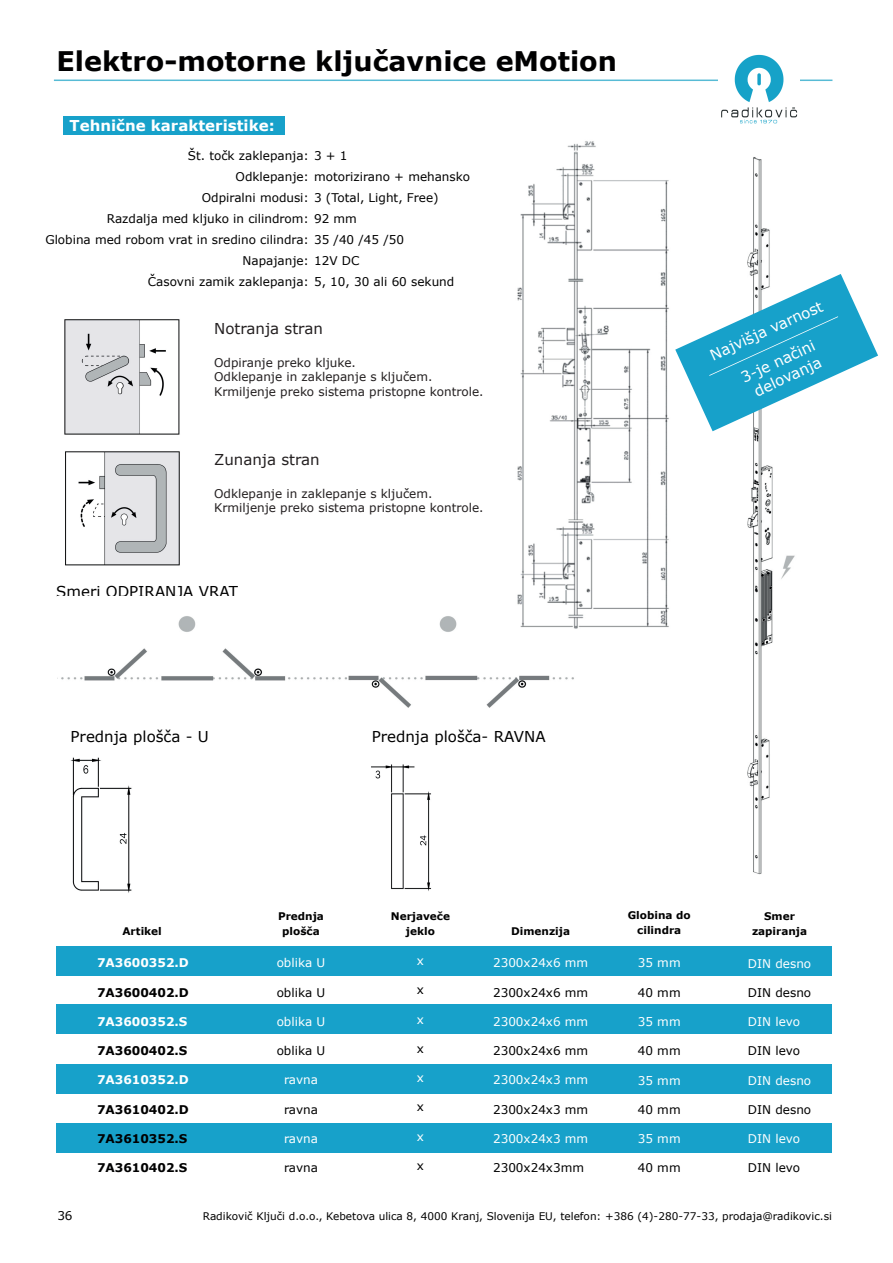
<style>
.page{position:relative;width:893px;height:1263px;background:#fff}
.page>*{position:absolute;margin:0;border:0;box-sizing:border-box;transform-origin:0 0}
.t1{font:700 27px "Verdana";color:#000001}
.t2{font:15px "Verdana";color:#000001}
.t3{font:15px/18px "Verdana";color:#fff;text-align:center}
.t4{font:15px "Verdana";color:#231f20}
.t5{font:700 15px "Verdana";color:#fff}
.t6{font:12px "Verdana";color:#000001}
.t7{font:12px/14.4px "Verdana";color:#231f20}
.t8{font:12px "Verdana";color:#fff}
.t9{font:700 12px "Verdana";color:#000001}
.t10{font:700 12px "Verdana";color:#fff}
.t11{font:10.5px "Verdana";color:#000001}
.t12{font:700 10.5px/15px "Verdana";color:#000001;text-align:center}
</style>
<div class="page">
<img style="left:371px;top:764px;width:61px;height:127px">
<img style="left:70px;top:757px;width:62px;height:136px">
<img style="left:64px;top:319px;width:116px;height:116px">
<img style="left:65px;top:451px;width:115px;height:115px">
<img style="left:61px;top:616px;width:513px;height:92px">
<div style="left:57px;top:1005px;width:775px;height:29px;background:#17a1ca"></div>
<div style="left:57px;top:1064px;width:775px;height:29px;background:#17a1ca"></div>
<div style="left:57px;top:1123px;width:775px;height:29px;background:#17a1ca"></div>
<div style="left:57px;top:947px;width:775px;height:29px;background:#17a1ca"></div>
<img style="left:747px;top:157px;width:48px;height:718px">
<img style="left:491px;top:141px;width:178px;height:507px">
<div style="left:65px;top:116px;width:220px;height:18px;background:#17a1ca"></div>
<svg style="left:675px;top:274px;width:203px;height:157px"></svg>
<div style="left:97px;top:808px;width:12px;height:63px;background:#fff"></div>
<div style="left:405px;top:811px;width:12px;height:57px;background:#fff"></div>
<hr style="left:54px;top:80px;width:778px;height:1px;background:#57bbd5">
<img style="left:721px;top:54px;width:77px;height:70px">
<img style="left:718px;top:80px;width:81px;height:1px">
<h1 class="t1" style="left:57px;top:42px;width:562px">Elektro-motorne ključavnice eMotion</h1>
<p class="t5" style="left:70px;top:115px;width:207px">Tehnične karakteristike:</p>
<p class="t6" style="left:188px;top:148px;width:161px">Št. točk zaklepanja: 3 + 1</p>
<p class="t6" style="left:236px;top:169px;width:236px">Odklepanje: motorizirano + mehansko</p>
<p class="t6" style="left:202px;top:190px;width:238px">Odpiralni modusi: 3 (Total, Light, Free)</p>
<p class="t6" style="left:107px;top:211px;width:251px">Razdalja med kljuko in cilindrom: 92 mm</p>
<p class="t6" style="left:45px;top:232px;width:360px">Globina med robom vrat in sredino cilindra: 35 /40 /45 /50</p>
<p class="t6" style="left:243px;top:253px;width:118px">Napajanje: 12V DC</p>
<p class="t6" style="left:148px;top:274px;width:308px">Časovni zamik zaklepanja: 5, 10, 30 ali 60 sekund</p>
<p class="t4" style="left:214px;top:319px;width:110px">Notranja stran</p>
<p class="t7" style="left:214px;top:355px;width:271px">Odpiranje preko kljuke.<br>Odklepanje in zaklepanje s ključem.<br>Krmiljenje preko sistema pristopne kontrole.</p>
<p class="t4" style="left:214px;top:449px;width:107px">Zunanja stran</p>
<p class="t7" style="left:214px;top:486px;width:271px">Odklepanje in zaklepanje s ključem.<br>Krmiljenje preko sistema pristopne kontrole.</p>
<p class="t2" style="left:56px;top:581px;width:183px">Smeri ODPIRANJA VRAT</p>
<p class="t2" style="left:71px;top:726px;width:140px">Prednja plošča - U</p>
<p class="t2" style="left:372px;top:726px;width:175px">Prednja plošča- RAVNA</p>
<p class="t3" style="left:707px;top:347px;width:123px;rotate:-24deg">Najvišja varnost</p>
<p class="t3" style="left:738px;top:370px;width:81px;rotate:-25deg">3-je načini delovanja</p>
<p class="t12" style="left:123px;top:923px;width:41px">Artikel</p>
<p class="t10" style="left:97px;top:954px;width:93px">7A3600352.D</p>
<p class="t9" style="left:97px;top:984px;width:93px">7A3600402.D</p>
<p class="t10" style="left:97px;top:1013px;width:92px">7A3600352.S</p>
<p class="t9" style="left:97px;top:1042px;width:92px">7A3600402.S</p>
<p class="t10" style="left:97px;top:1071px;width:93px">7A3610352.D</p>
<p class="t9" style="left:97px;top:1101px;width:93px">7A3610402.D</p>
<p class="t9" style="left:97px;top:1130px;width:92px">7A3610352.S</p>
<p class="t9" style="left:97px;top:1159px;width:92px">7A3610402.S</p>
<p class="t12" style="left:278px;top:908px;width:47px">Prednja plošča</p>
<p class="t12" style="left:391px;top:908px;width:61px">Nerjaveče jeklo</p>
<p class="t8" style="left:277px;top:955px;width:50px">oblika U</p>
<p class="t6" style="left:277px;top:984px;width:50px">oblika U</p>
<p class="t8" style="left:277px;top:1013px;width:50px">oblika U</p>
<p class="t6" style="left:277px;top:1042px;width:50px">oblika U</p>
<p class="t8" style="left:284px;top:1072px;width:35px">ravna</p>
<p class="t6" style="left:284px;top:1101px;width:35px">ravna</p>
<p class="t8" style="left:284px;top:1130px;width:35px">ravna</p>
<p class="t6" style="left:284px;top:1159px;width:35px">ravna</p>
<p class="t8" style="left:417px;top:952px;width:9px">x</p>
<p class="t6" style="left:417px;top:982px;width:9px">x</p>
<p class="t8" style="left:417px;top:1011px;width:9px">x</p>
<p class="t6" style="left:417px;top:1040px;width:9px">x</p>
<p class="t8" style="left:417px;top:1069px;width:9px">x</p>
<p class="t6" style="left:417px;top:1099px;width:9px">x</p>
<p class="t8" style="left:417px;top:1128px;width:9px">x</p>
<p class="t6" style="left:417px;top:1157px;width:9px">x</p>
<p class="t12" style="left:511px;top:923px;width:60px">Dimenzija</p>
<p class="t8" style="left:493px;top:955px;width:97px">2300x24x6 mm</p>
<p class="t6" style="left:493px;top:984px;width:97px">2300x24x6 mm</p>
<p class="t8" style="left:493px;top:1013px;width:97px">2300x24x6 mm</p>
<p class="t6" style="left:493px;top:1042px;width:97px">2300x24x6 mm</p>
<p class="t8" style="left:493px;top:1072px;width:97px">2300x24x3 mm</p>
<p class="t6" style="left:493px;top:1101px;width:97px">2300x24x3 mm</p>
<p class="t8" style="left:493px;top:1130px;width:97px">2300x24x3 mm</p>
<p class="t6" style="left:493px;top:1160px;width:92px">2300x24x3mm</p>
<p class="t12" style="left:628px;top:907px;width:64px">Globina do cilindra</p>
<p class="t12" style="left:752px;top:908px;width:57px">Smer zapiranja</p>
<p class="t8" style="left:638px;top:955px;width:44px">35 mm</p>
<p class="t6" style="left:638px;top:984px;width:44px">40 mm</p>
<p class="t8" style="left:638px;top:1013px;width:44px">35 mm</p>
<p class="t6" style="left:638px;top:1043px;width:44px">40 mm</p>
<p class="t8" style="left:638px;top:1072px;width:44px">35 mm</p>
<p class="t6" style="left:638px;top:1101px;width:44px">40 mm</p>
<p class="t8" style="left:638px;top:1130px;width:44px">35 mm</p>
<p class="t6" style="left:638px;top:1160px;width:44px">40 mm</p>
<p class="t8" style="left:748px;top:955px;width:65px">DIN desno</p>
<p class="t6" style="left:748px;top:984px;width:65px">DIN desno</p>
<p class="t8" style="left:748px;top:1013px;width:54px">DIN levo</p>
<p class="t6" style="left:748px;top:1043px;width:54px">DIN levo</p>
<p class="t8" style="left:748px;top:1072px;width:65px">DIN desno</p>
<p class="t6" style="left:748px;top:1101px;width:65px">DIN desno</p>
<p class="t8" style="left:748px;top:1130px;width:54px">DIN levo</p>
<p class="t6" style="left:748px;top:1160px;width:54px">DIN levo</p>
<p class="t6" style="left:57px;top:1208px;width:17px">36</p>
<p class="t11" style="left:203px;top:1209px;width:631px">Radikovič Ključi d.o.o., Kebetova ulica 8, 4000 Kranj, Slovenija EU, telefon: +386 (4)-280-77-33, prodaja@radikovic.si</p>
</div>
